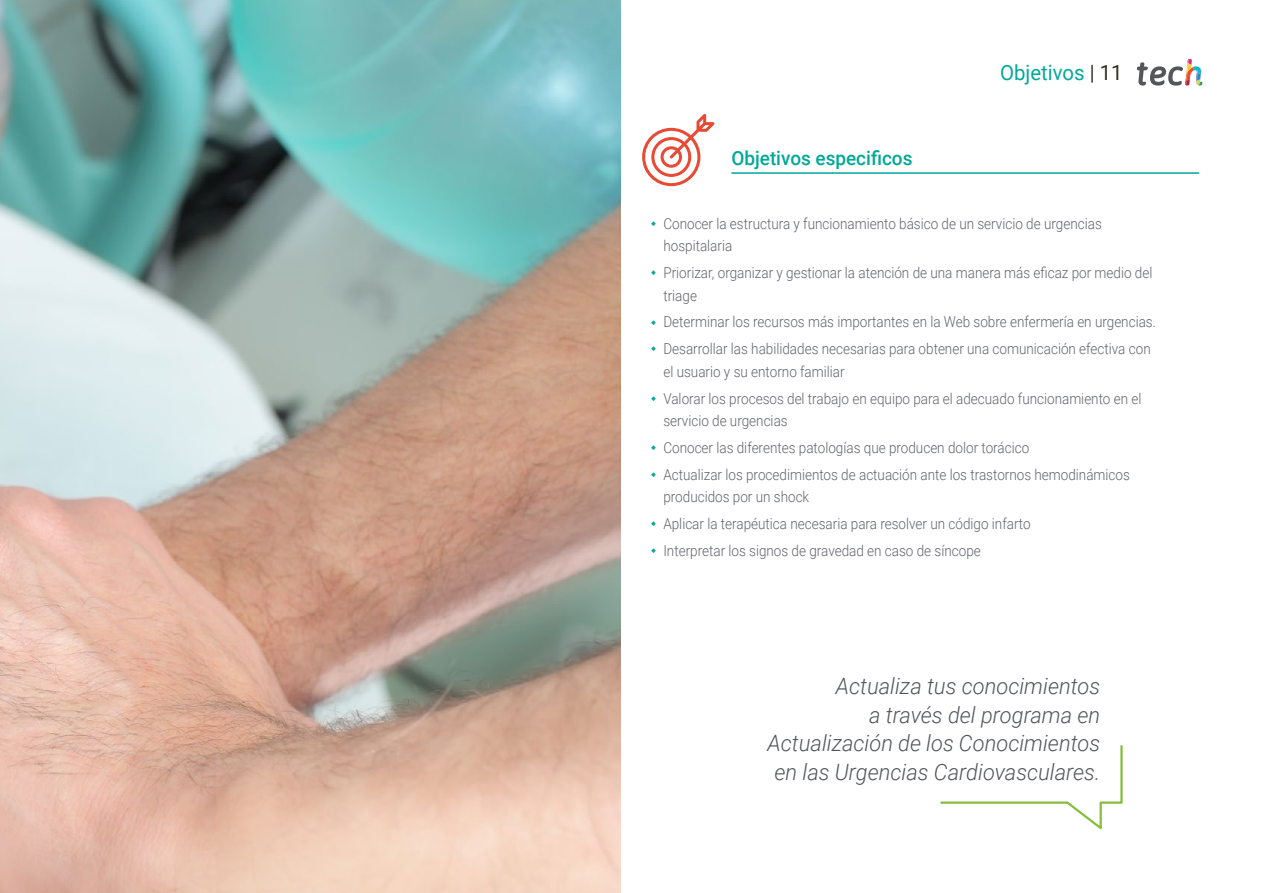
<style>
.page{position:relative;width:1263px;height:893px;background:#fff}
.page>*{position:absolute;margin:0;border:0;box-sizing:border-box;transform-origin:0 0}
.t1{font:italic 300 22.5px/28.5px "Roboto";color:#52555b;text-align:right}
.t2{font:21px "Roboto";color:#00a996}
.t3{font:500 19.5px "Roboto";color:#00a996}
.t4{font:300 15px/26.7px "Roboto";color:#61646a;scale:.9 1}
.s1{color:#312e20}
</style>
<div class="page">
<img style="left:0;top:0;width:621px;height:893px">
<svg style="left:642px;top:114px;width:72px;height:72px"></svg>
<hr style="left:731px;top:173px;width:468px;height:1px;background:#00a996">
<svg style="left:940px;top:745px;width:183px;height:85px"></svg>
<svg style="left:1137px;top:59px;width:65px;height:27px"></svg>
<h3 class="t3" style="left:731px;top:144px;width:183px">Objetivos especificos</h3>
<h2 class="t2" style="left:1000px;top:57px;width:124px">Objetivos <span class="s1">| 11</span></h2>
<p class="t4" style="left:663px;top:212px;width:489px;line-height:22.5px">Conocer la estructura y funcionamiento básico de un servicio de urgencias hospitalaria</p>
<p class="t4" style="left:663px;top:261px;width:545px;line-height:22.5px">Priorizar, organizar y gestionar la atención de una manera más eficaz por medio del triage</p>
<p class="t4" style="left:663px;top:308px;width:549px">Determinar los recursos más importantes en la Web sobre enfermería en urgencias.<br>Desarrollar las habilidades necesarias para obtener una comunicación efectiva con</p>
<p class="t4" style="left:663px;top:357px;width:533px">el usuario y su entorno familiar<br>Valorar los procesos del trabajo en equipo para el adecuado funcionamiento en el</p>
<p class="t4" style="left:663px;top:407px;width:520px">servicio de urgencias<br>Conocer las diferentes patologías que producen dolor torácico<br>Actualizar los procedimientos de actuación ante los trastornos hemodinámicos</p>
<p class="t4" style="left:663px;top:483px;width:410px">producidos por un shock<br>Aplicar la terapéutica necesaria para resolver un código infarto<br>Interpretar los signos de gravedad en caso de síncope</p>
<h1 class="t1" style="left:768px;top:671px;width:334px">Actualiza tus conocimientos<br>a través del programa en<br>Actualización de los Conocimientos en las Urgencias Cardiovasculares.</h1>
</div>
